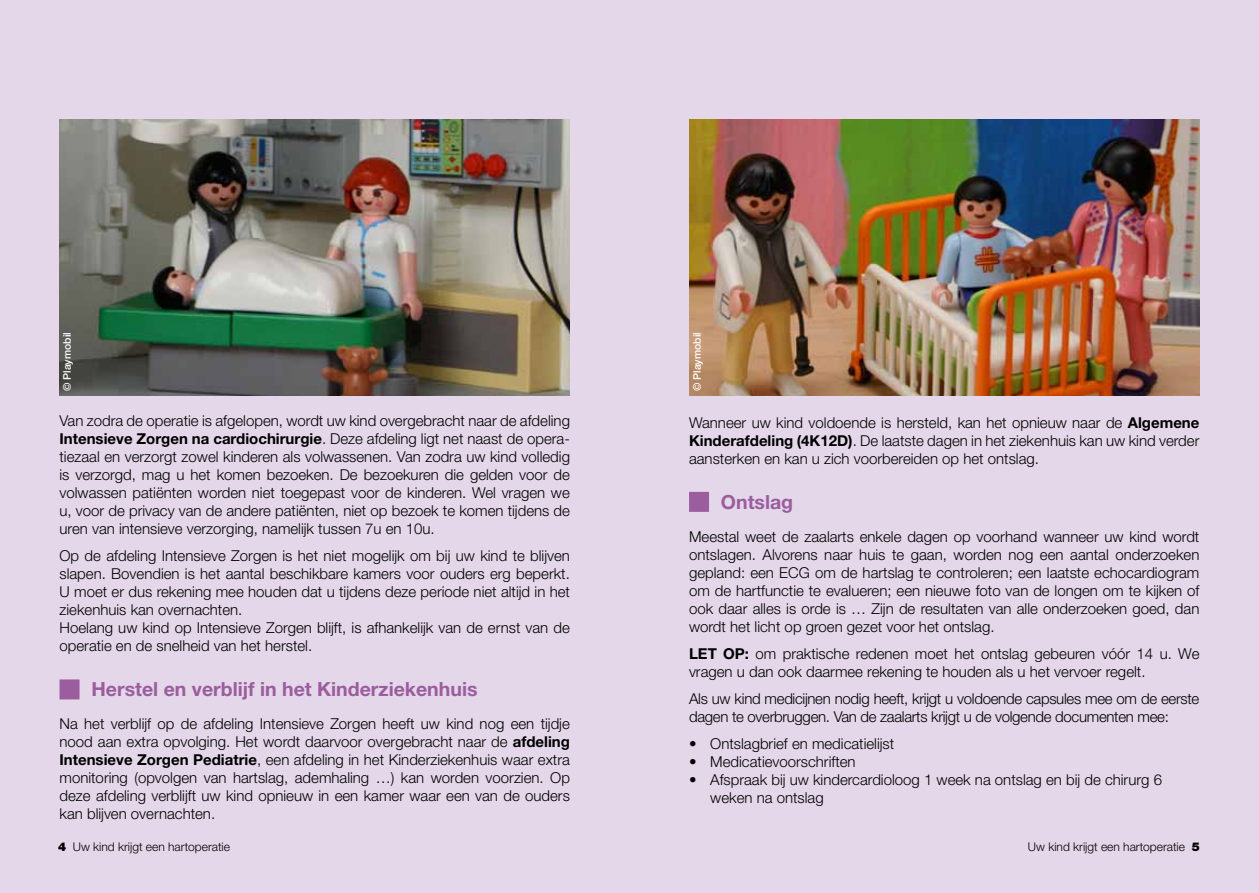
<style>
.page{position:relative;width:1259px;height:893px;background:#fff}
.page>*{position:absolute;margin:0;border:0;box-sizing:border-box;transform-origin:0 0}
.t1{font:700 19.5px "Helvetica Neue LT";color:#9b5d9e}
.t2{font:300 15px/18px "Helvetica Neue LT";color:#000;text-align:justify}
.t3{font:300 15px/18px "Helvetica Neue LT";letter-spacing:-.02em;color:#000}
.t4{font:300 12px "Helvetica Neue LT";color:#000}
.t5{font:500 10.5px "Helvetica Neue LT";color:#fff}
.s1{font-weight:700}
.s2{font-weight:900}
</style>
<div class="page">
<div style="left:0;top:0;width:629px;height:893px;background:#e4d7e9"></div>
<div style="left:629px;top:0;width:630px;height:893px;background:#e4d7e9"></div>
<div style="left:60px;top:679px;width:20px;height:20px;background:#9b5d9e"></div>
<div style="left:689px;top:492px;width:20px;height:20px;background:#9b5d9e"></div>
<img style="left:60px;top:119px;width:510px;height:276px">
<img style="left:689px;top:119px;width:510px;height:276px">
<p class="t5" style="left:61px;top:391px;width:60px;rotate:-90deg">© Playmobil</p>
<p class="t5" style="left:691px;top:391px;width:60px;rotate:-90deg">© Playmobil</p>
<p class="t2" style="left:60px;top:412px;width:512px">Van zodra de operatie is afgelopen, wordt uw kind overgebracht naar de afdeling <span class="s1">Intensieve Zorgen na cardiochirurgie</span>. Deze afdeling ligt net naast de opera&shy;tiezaal en verzorgt zowel kinderen als volwassenen. Van zodra uw kind volledig is verzorgd, mag u het komen bezoeken. De bezoekuren die gelden voor de volwassen patiënten worden niet toegepast voor de kinderen. Wel vragen we u, voor de privacy van de andere patiënten, niet op bezoek te komen tijdens de uren van intensieve verzorging, namelijk tussen 7u en 10u.</p>
<p class="t2" style="left:60px;top:547px;width:512px;text-align:left">Op de afdeling Intensieve Zorgen is het niet mogelijk om bij uw kind te blijven slapen. Bovendien is het aantal beschikbare kamers voor ouders erg beperkt.<br>U moet er dus rekening mee houden dat u tijdens deze periode niet altijd in het ziekenhuis kan overnachten.<br>Hoelang uw kind op Intensieve Zorgen blijft, is afhankelijk van de ernst van de operatie en de snelheid van het herstel.</p>
<h1 class="t1" style="left:91px;top:677px;width:387px">Herstel en verblijf in het Kinderziekenhuis</h1>
<p class="t2" style="left:60px;top:715px;width:512px">Na het verblijf op de afdeling Intensieve Zorgen heeft uw kind nog een tijdje nood aan extra opvolging. Het wordt daarvoor overgebracht naar de <span class="s1">afdeling Intensieve Zorgen Pediatrie</span>, een afdeling in het Kinderziekenhuis waar extra monitoring (opvolgen van hartslag, ademhaling …) kan worden voorzien. Op deze afdeling verblijft uw kind opnieuw in een kamer waar een van de ouders kan blijven overnachten.</p>
<p class="t2" style="left:689px;top:413px;width:512px">Wanneer uw kind voldoende is hersteld, kan het opnieuw naar de <span class="s1">Algemene Kinderafdeling (4K12D)</span>. De laatste dagen in het ziekenhuis kan uw kind verder aansterken en kan u zich voorbereiden op het ontslag.</p>
<h1 class="t1" style="left:721px;top:490px;width:74px">Ontslag</h1>
<p class="t2" style="left:689px;top:527px;width:512px">Meestal weet de zaalarts enkele dagen op voorhand wanneer uw kind wordt ontslagen. Alvorens naar huis te gaan, worden nog een aantal onderzoeken gepland: een ECG om de hartslag te controleren; een laatste echocardiogram om de hartfunctie te evalueren; een nieuwe foto van de longen om te kijken of ook daar alles is orde is … Zijn de resultaten van alle onderzoeken goed, dan wordt het licht op groen gezet voor het ontslag.</p>
<p class="t2" style="left:689px;top:644px;width:512px"><span class="s1">LET OP:</span> om praktische redenen moet het ontslag gebeuren vóór 14 u. We vragen u dan ook daarmee rekening te houden als u het vervoer regelt.</p>
<p class="t3" style="left:689px;top:689px;width:512px">Als uw kind medicijnen nodig heeft, krijgt u voldoende capsules mee om de eerste dagen te overbruggen. Van de zaalarts krijgt u de volgende documenten mee:</p>
<p class="t2" style="left:689px;top:734px;width:207px">• Ontslagbrief en medicatielijst</p>
<p class="t2" style="left:689px;top:752px;width:168px">• Medicatievoorschriften</p>
<p class="t2" style="left:710px;top:770px;width:453px;text-indent:-21px">• Afspraak bij uw kindercardioloog 1 week na ontslag en bij de chirurg 6 weken na ontslag</p>
<p class="t4" style="left:58px;top:840px;width:173px"><span class="s2">4</span> Uw kind krijgt een hartoperatie</p>
<p class="t4" style="left:1028px;top:840px;width:173px">Uw kind krijgt een hartoperatie <span class="s2">5</span></p>
</div>
